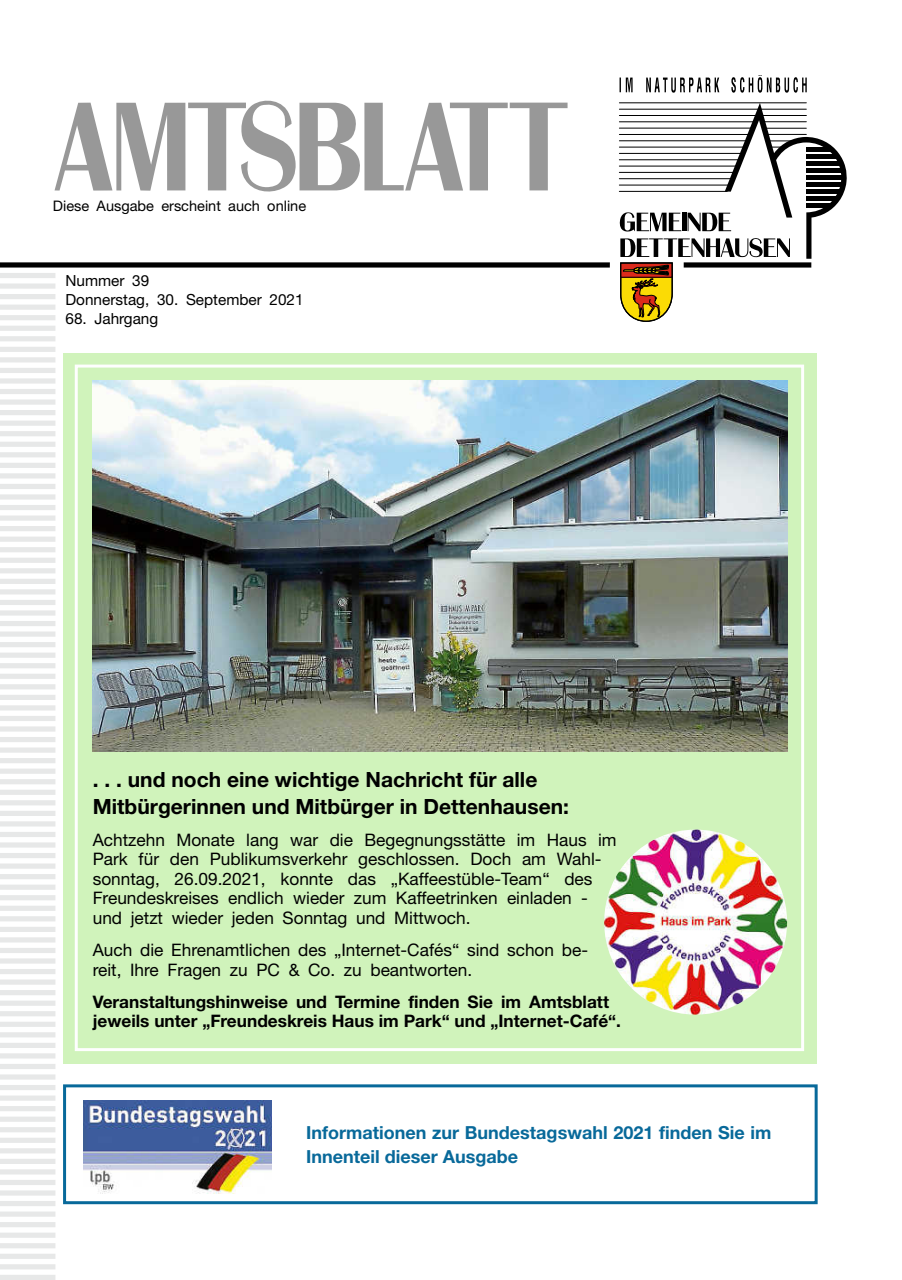
<style>
.page{position:relative;width:902px;height:1280px;background:#fff}
.page>*{position:absolute;margin:0;border:0;box-sizing:border-box;transform-origin:0 0}
.t1{font:700 21px/27px "Helvetica Neue";color:#000}
.t2{font:700 18px/24px "Helvetica Neue";color:#08699a}
.t3{font:17.25px/19.5px "Helvetica Neue";color:#000}
.t4{font:700 17.25px/19.5px "Helvetica Neue";color:#000}
.t5{font:15.3px/19.4px "Helvetica Neue";color:#000}
.t6{font:14.55px "Helvetica Neue";color:#000}
</style>
<div class="page">
<svg style="left:55px;top:100px;width:512px;height:92px"></svg>
<div style="left:0;top:262px;width:609px;height:6px;background:#000"></div>
<div style="left:0;top:273px;width:55px;height:5px;background:#e7e8e8"></div>
<div style="left:0;top:283px;width:55px;height:6px;background:#e7e8e8"></div>
<div style="left:0;top:294px;width:55px;height:5px;background:#e7e8e8"></div>
<div style="left:0;top:305px;width:55px;height:5px;background:#e7e8e8"></div>
<div style="left:0;top:315px;width:55px;height:5px;background:#e7e8e8"></div>
<div style="left:0;top:326px;width:55px;height:5px;background:#e7e8e8"></div>
<div style="left:0;top:336px;width:55px;height:5px;background:#e7e8e8"></div>
<div style="left:0;top:347px;width:55px;height:5px;background:#e7e8e8"></div>
<div style="left:0;top:357px;width:55px;height:5px;background:#e7e8e8"></div>
<div style="left:0;top:368px;width:55px;height:5px;background:#e7e8e8"></div>
<div style="left:0;top:378px;width:55px;height:6px;background:#e7e8e8"></div>
<div style="left:0;top:389px;width:55px;height:5px;background:#e7e8e8"></div>
<div style="left:0;top:399px;width:55px;height:6px;background:#e7e8e8"></div>
<div style="left:0;top:410px;width:55px;height:5px;background:#e7e8e8"></div>
<div style="left:0;top:421px;width:55px;height:5px;background:#e7e8e8"></div>
<div style="left:0;top:431px;width:55px;height:5px;background:#e7e8e8"></div>
<div style="left:0;top:442px;width:55px;height:5px;background:#e7e8e8"></div>
<div style="left:0;top:452px;width:55px;height:5px;background:#e7e8e8"></div>
<div style="left:0;top:463px;width:55px;height:5px;background:#e7e8e8"></div>
<div style="left:0;top:473px;width:55px;height:5px;background:#e7e8e8"></div>
<div style="left:0;top:484px;width:55px;height:5px;background:#e7e8e8"></div>
<div style="left:0;top:494px;width:55px;height:6px;background:#e7e8e8"></div>
<div style="left:0;top:505px;width:55px;height:5px;background:#e7e8e8"></div>
<div style="left:0;top:515px;width:55px;height:6px;background:#e7e8e8"></div>
<div style="left:0;top:526px;width:55px;height:5px;background:#e7e8e8"></div>
<div style="left:0;top:537px;width:55px;height:5px;background:#e7e8e8"></div>
<div style="left:0;top:547px;width:55px;height:5px;background:#e7e8e8"></div>
<div style="left:0;top:558px;width:55px;height:5px;background:#e7e8e8"></div>
<div style="left:0;top:568px;width:55px;height:5px;background:#e7e8e8"></div>
<div style="left:0;top:579px;width:55px;height:5px;background:#e7e8e8"></div>
<div style="left:0;top:589px;width:55px;height:5px;background:#e7e8e8"></div>
<div style="left:0;top:600px;width:55px;height:5px;background:#e7e8e8"></div>
<div style="left:0;top:610px;width:55px;height:6px;background:#e7e8e8"></div>
<div style="left:0;top:621px;width:55px;height:5px;background:#e7e8e8"></div>
<div style="left:0;top:631px;width:55px;height:6px;background:#e7e8e8"></div>
<div style="left:0;top:642px;width:55px;height:5px;background:#e7e8e8"></div>
<div style="left:0;top:653px;width:55px;height:5px;background:#e7e8e8"></div>
<div style="left:0;top:663px;width:55px;height:5px;background:#e7e8e8"></div>
<div style="left:0;top:674px;width:55px;height:5px;background:#e7e8e8"></div>
<div style="left:0;top:684px;width:55px;height:5px;background:#e7e8e8"></div>
<div style="left:0;top:695px;width:55px;height:5px;background:#e7e8e8"></div>
<div style="left:0;top:705px;width:55px;height:5px;background:#e7e8e8"></div>
<div style="left:0;top:716px;width:55px;height:5px;background:#e7e8e8"></div>
<div style="left:0;top:726px;width:55px;height:6px;background:#e7e8e8"></div>
<div style="left:0;top:737px;width:55px;height:5px;background:#e7e8e8"></div>
<div style="left:0;top:747px;width:55px;height:6px;background:#e7e8e8"></div>
<div style="left:0;top:758px;width:55px;height:5px;background:#e7e8e8"></div>
<div style="left:0;top:768px;width:55px;height:6px;background:#e7e8e8"></div>
<div style="left:0;top:779px;width:55px;height:5px;background:#e7e8e8"></div>
<div style="left:0;top:790px;width:55px;height:5px;background:#e7e8e8"></div>
<div style="left:0;top:800px;width:55px;height:5px;background:#e7e8e8"></div>
<div style="left:0;top:811px;width:55px;height:5px;background:#e7e8e8"></div>
<div style="left:0;top:821px;width:55px;height:5px;background:#e7e8e8"></div>
<div style="left:0;top:832px;width:55px;height:5px;background:#e7e8e8"></div>
<div style="left:0;top:842px;width:55px;height:6px;background:#e7e8e8"></div>
<div style="left:0;top:853px;width:55px;height:5px;background:#e7e8e8"></div>
<div style="left:0;top:863px;width:55px;height:6px;background:#e7e8e8"></div>
<div style="left:0;top:874px;width:55px;height:5px;background:#e7e8e8"></div>
<div style="left:0;top:884px;width:55px;height:6px;background:#e7e8e8"></div>
<div style="left:0;top:895px;width:55px;height:5px;background:#e7e8e8"></div>
<div style="left:0;top:906px;width:55px;height:5px;background:#e7e8e8"></div>
<div style="left:0;top:916px;width:55px;height:5px;background:#e7e8e8"></div>
<div style="left:0;top:927px;width:55px;height:5px;background:#e7e8e8"></div>
<div style="left:0;top:937px;width:55px;height:5px;background:#e7e8e8"></div>
<div style="left:0;top:948px;width:55px;height:5px;background:#e7e8e8"></div>
<div style="left:0;top:958px;width:55px;height:6px;background:#e7e8e8"></div>
<div style="left:0;top:969px;width:55px;height:5px;background:#e7e8e8"></div>
<div style="left:0;top:979px;width:55px;height:6px;background:#e7e8e8"></div>
<div style="left:0;top:990px;width:55px;height:5px;background:#e7e8e8"></div>
<div style="left:0;top:1000px;width:55px;height:6px;background:#e7e8e8"></div>
<div style="left:0;top:1011px;width:55px;height:5px;background:#e7e8e8"></div>
<div style="left:0;top:1022px;width:55px;height:5px;background:#e7e8e8"></div>
<div style="left:0;top:1032px;width:55px;height:5px;background:#e7e8e8"></div>
<div style="left:0;top:1043px;width:55px;height:5px;background:#e7e8e8"></div>
<div style="left:0;top:1053px;width:55px;height:5px;background:#e7e8e8"></div>
<div style="left:0;top:1064px;width:55px;height:5px;background:#e7e8e8"></div>
<div style="left:0;top:1074px;width:55px;height:5px;background:#e7e8e8"></div>
<div style="left:0;top:1085px;width:55px;height:5px;background:#e7e8e8"></div>
<div style="left:0;top:1095px;width:55px;height:6px;background:#e7e8e8"></div>
<div style="left:0;top:1106px;width:55px;height:5px;background:#e7e8e8"></div>
<div style="left:0;top:1116px;width:55px;height:6px;background:#e7e8e8"></div>
<div style="left:0;top:1127px;width:55px;height:5px;background:#e7e8e8"></div>
<div style="left:0;top:1138px;width:55px;height:5px;background:#e7e8e8"></div>
<div style="left:0;top:1148px;width:55px;height:5px;background:#e7e8e8"></div>
<div style="left:0;top:1159px;width:55px;height:5px;background:#e7e8e8"></div>
<div style="left:0;top:1169px;width:55px;height:5px;background:#e7e8e8"></div>
<div style="left:0;top:1180px;width:55px;height:5px;background:#e7e8e8"></div>
<div style="left:0;top:1190px;width:55px;height:5px;background:#e7e8e8"></div>
<div style="left:0;top:1201px;width:55px;height:5px;background:#e7e8e8"></div>
<div style="left:0;top:1211px;width:55px;height:6px;background:#e7e8e8"></div>
<div style="left:0;top:1222px;width:55px;height:5px;background:#e7e8e8"></div>
<div style="left:0;top:1232px;width:55px;height:6px;background:#e7e8e8"></div>
<div style="left:0;top:1243px;width:55px;height:5px;background:#e7e8e8"></div>
<div style="left:0;top:1254px;width:55px;height:5px;background:#e7e8e8"></div>
<div style="left:0;top:1264px;width:55px;height:5px;background:#e7e8e8"></div>
<div style="left:0;top:1275px;width:55px;height:5px;background:#e7e8e8"></div>
<svg style="left:619px;top:78px;width:13px;height:14px"></svg>
<svg style="left:646px;top:78px;width:73px;height:15px"></svg>
<svg style="left:731px;top:75px;width:75px;height:18px"></svg>
<svg style="left:619px;top:103px;width:227px;height:219px"></svg>
<div style="left:64px;top:353px;width:752px;height:710px;background:#d0f3bb"></div>
<div style="left:75px;top:365px;width:729px;height:686px;border:3px solid #fefefe"></div>
<div style="left:63px;top:1084px;width:754px;height:120px;border:3px solid #08699a"></div>
<img style="left:604px;top:830px;width:183px;height:185px">
<img style="left:84px;top:1100px;width:187px;height:94px">
<img style="left:93px;top:380px;width:694px;height:372px">
<p class="t6" style="left:53px;top:197px;width:255px">Diese Ausgabe erscheint auch online</p>
<p class="t5" style="left:65px;top:270px;width:239px">Nummer 39<br>Donnerstag, 30. September 2021</p>
<p class="t5" style="left:65px;top:309px;width:94px">68. Jahrgang</p>
<p class="t1" style="left:93px;top:765px;width:478px">. . . und noch eine wichtige Nachricht für alle<br>Mitbürgerinnen und Mitbürger in Dettenhausen:</p>
<p class="t3" style="left:93px;top:830px;width:525px">Achtzehn Monate lang war die Begegnungsstätte im Haus im Park für den Publikumsverkehr geschlossen. Doch am Wahl&shy;sonntag, 26.09.2021, konnte das „Kaffeestüble-Team“ des Freundeskreises endlich wieder zum Kaffeetrinken einladen - und jetzt wieder jeden Sonntag und Mittwoch.</p>
<p class="t3" style="left:93px;top:940px;width:497px">Auch die Ehrenamtlichen des „Internet-Cafés“ sind schon be&shy;reit, Ihre Fragen zu PC &amp; Co. zu beantworten.</p>
<p class="t4" style="left:93px;top:992px;width:530px">Veranstaltungshinweise und Termine finden Sie im Amtsblatt jeweils unter „Freundeskreis Haus im Park“ und „Internet-Café“.</p>
<p class="t2" style="left:306px;top:1120px;width:467px">Informationen zur Bundestagswahl 2021 finden Sie im<br>Innenteil dieser Ausgabe</p>
</div>
